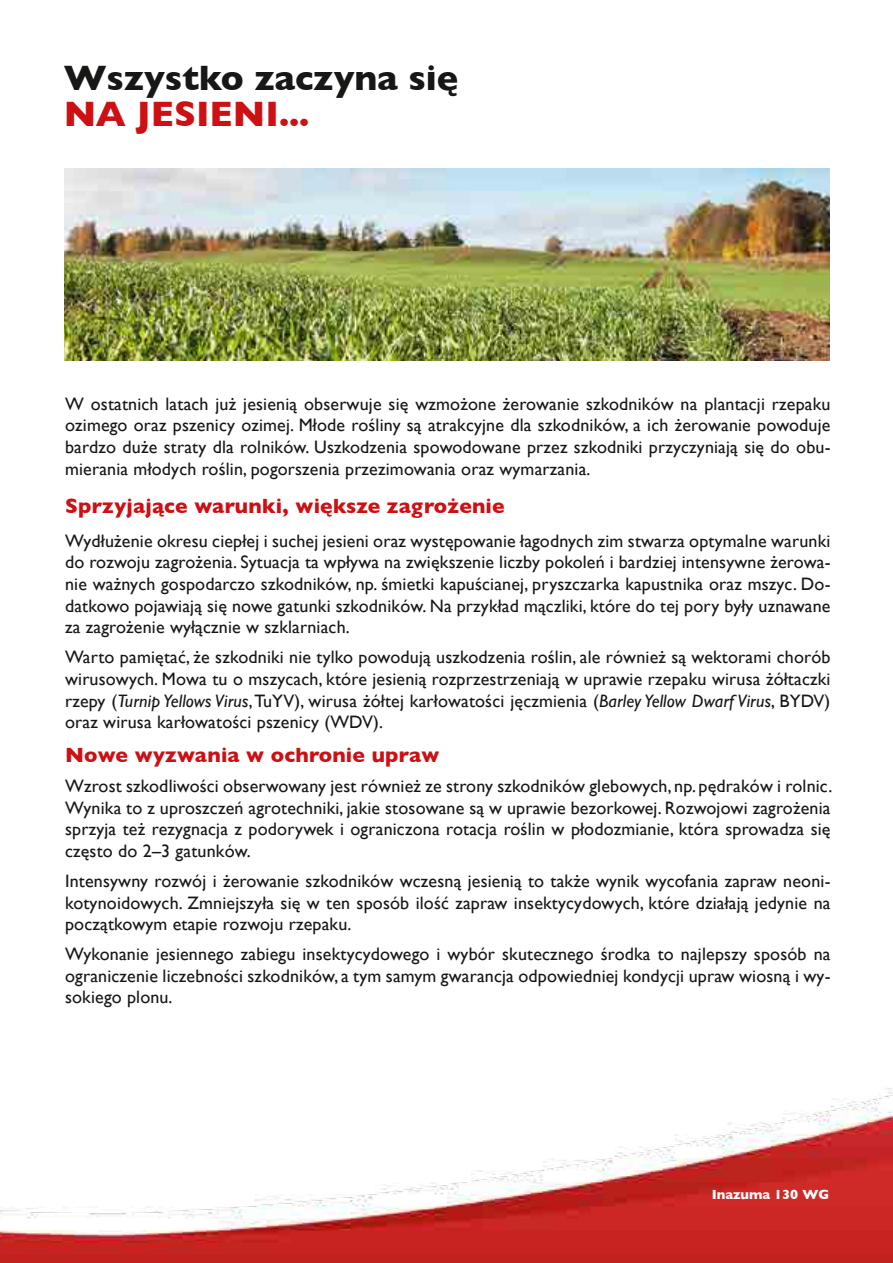
<style>
.page{position:relative;width:893px;height:1263px;background:#fff}
.page>*{position:absolute;margin:0;border:0;box-sizing:border-box;transform-origin:0 0}
.t1{font:700 36px "Gill Sans";color:#171715}
.t2{font:700 36px "Gill Sans";color:#cc1013}
.t3{font:700 21px "Gill Sans";letter-spacing:.01em;color:#cc1013}
.t4{font:18px/21.6px "Gill Sans";letter-spacing:.01em;color:#171715;text-align:justify}
.t5{font:700 13.5px "Gill Sans";color:#fff}
.s1{font-style:italic}
</style>
<div class="page">
<img style="left:64px;top:169px;width:765px;height:191px">
<img style="left:0;top:1088px;width:893px;height:175px">
<h1 class="t1" style="left:64px;top:49px;width:396px">Wszystko zaczyna się</h1>
<h1 class="t2" style="left:64px;top:85px;width:247px">NA JESIENI...</h1>
<p class="t4" style="left:65px;top:393px;width:767px">W ostatnich latach już jesienią obserwuje się wzmożone żerowanie szkodników na plantacji rzepaku ozimego oraz pszenicy ozimej. Młode rośliny są atrakcyjne dla szkodników, a ich żerowanie powoduje bardzo duże straty dla rolników. Uszkodzenia spowodowane przez szkodniki przyczyniają się do obu&shy;mierania młodych roślin, pogorszenia przezimowania oraz wymarzania.</p>
<p class="t3" style="left:65px;top:489px;width:441px">Sprzyjające warunki, większe zagrożenie</p>
<p class="t4" style="left:65px;top:530px;width:767px">Wydłużenie okresu ciepłej i suchej jesieni oraz występowanie łagodnych zim stwarza optymalne warunki do rozwoju zagrożenia. Sytuacja ta wpływa na zwiększenie liczby pokoleń i bardziej intensywne żerowa&shy;nie ważnych gospodarczo szkodników, np. śmietki kapuścianej, pryszczarka kapustnika oraz mszyc. Do&shy;datkowo pojawiają się nowe gatunki szkodników. Na przykład mączliki, które do tej pory były uznawane za zagrożenie wyłącznie w szklarniach.</p>
<p class="t4" style="left:65px;top:646px;width:767px">Warto pamiętać, że szkodniki nie tylko powodują uszkodzenia roślin, ale również są wektorami chorób wirusowych. Mowa tu o mszycach, które jesienią rozprzestrzeniają w uprawie rzepaku wirusa żółtaczki rzepy (<span class="s1">Turnip Yellows Virus</span>, TuYV), wirusa żółtej karłowatości jęczmienia (<span class="s1">Barley Yellow Dwarf Virus</span>, BYDV) oraz wirusa karłowatości pszenicy (WDV).</p>
<p class="t3" style="left:65px;top:738px;width:376px">Nowe wyzwania w ochronie upraw</p>
<p class="t4" style="left:65px;top:775px;width:769px">Wzrost szkodliwości obserwowany jest również ze strony szkodników glebowych, np. pędraków i rolnic.<br>Wynika to z uproszczeń agrotechniki, jakie stosowane są w uprawie bezorkowej. Rozwojowi zagrożenia sprzyja też rezygnacja z podorywek i ograniczona rotacja roślin w płodozmianie, która sprowadza się często do 2–3 gatunków.</p>
<p class="t4" style="left:65px;top:870px;width:767px">Intensywny rozwój i żerowanie szkodników wczesną jesienią to także wynik wycofania zapraw neoni&shy;kotynoidowych. Zmniejszyła się w ten sposób ilość zapraw insektycydowych, które działają jedynie na początkowym etapie rozwoju rzepaku.</p>
<p class="t4" style="left:65px;top:943px;width:767px">Wykonanie jesiennego zabiegu insektycydowego i wybór skutecznego środka to najlepszy sposób na ograniczenie liczebności szkodników, a tym samym gwarancja odpowiedniej kondycji upraw wiosną i wy&shy;sokiego plonu.</p>
<p class="t5" style="left:712px;top:1183px;width:119px">Inazuma 130 WG</p>
</div>
